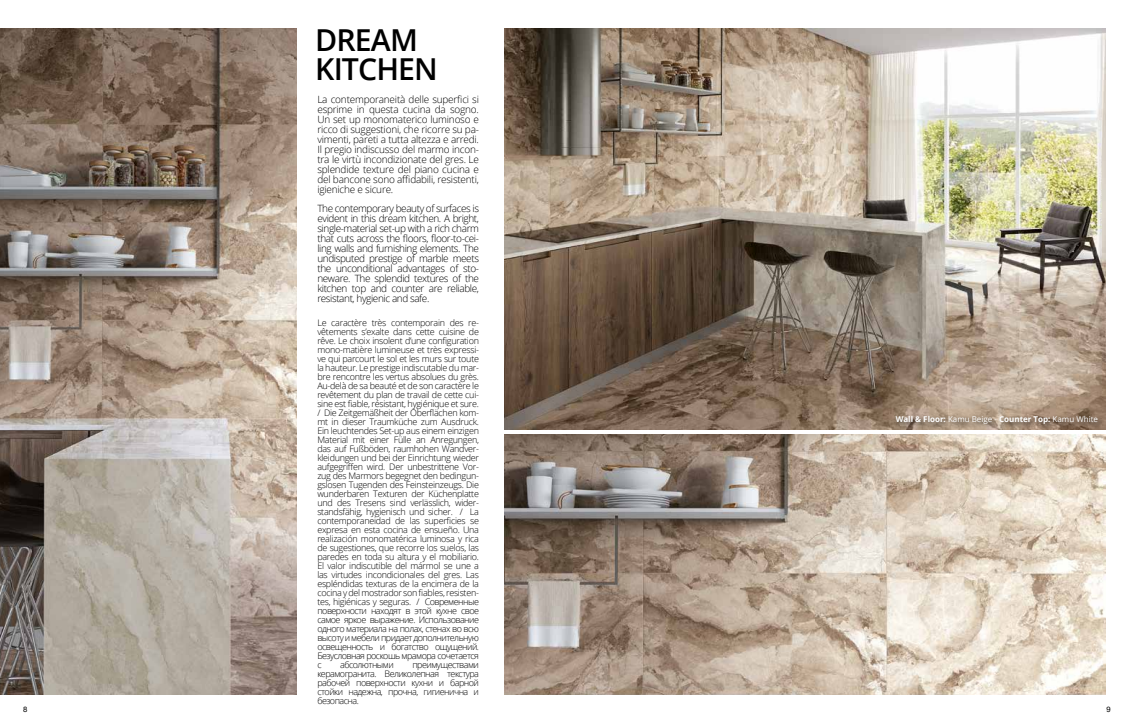
<style>
.page{position:relative;width:1134px;height:723px;background:#fff}
.page>*{position:absolute;margin:0;border:0;box-sizing:border-box;transform-origin:0 0}
.t1{font:600 30.2px/29px "Open Sans";letter-spacing:-.03em;color:#000}
.t2{font:300 10px/10px "Open Sans";letter-spacing:-.03em;color:#000;text-align:justify}
.t3{font:300 9px/9px "Open Sans";letter-spacing:-.06em;color:#000;text-align:justify}
.t4{font:700 8px "Open Sans";color:#fff}
.t5{font:7.7px "Helvetica Neue LT Com";color:#000}
.s1{font-weight:400}
</style>
<div class="page">
<img style="left:504px;top:434px;width:602px;height:260px">
<img style="left:504px;top:28px;width:602px;height:402px">
<img style="left:0;top:28px;width:297px;height:666px">
<div style="left:893px;top:413px;width:211px;height:18px;background:#000;opacity:.75"></div>
<h1 class="t1" style="left:315px;top:25px;width:124px">DREAM<br>KITCHEN</h1>
<p class="t2" style="left:317px;top:94px;width:163px">La contemporaneità delle superfici si esprime in questa cucina da sogno.<br>Un set up monomaterico luminoso e ricco di suggestioni, che ricorre su pa&shy;vimenti, pareti a tutta altezza e arredi.<br>Il pregio indiscusso del marmo incon&shy;tra le virtù incondizionate del gres. Le splendide texture del piano cucina e del bancone sono affidabili, resistenti, igieniche e sicure.</p>
<p class="t2" style="left:317px;top:203px;width:163px">The contemporary beauty of surfaces is evident in this dream kitchen. A bright, single-material set-up with a rich charm that cuts across the floors, floor-to-cei&shy;ling walls and furnishing elements. The undisputed prestige of marble meets the unconditional advantages of sto&shy;neware. The splendid textures of the kitchen top and counter are reliable, resistant, hygienic and safe.</p>
<p class="t3" style="left:317px;top:318px;width:163px">Le caractère très contemporain des re&shy;vêtements s’exalte dans cette cuisine de rêve. Le choix insolent d’une configuration mono-matière lumineuse et très expressi&shy;ve qui parcourt le sol et les murs sur toute la hauteur. Le prestige indiscutable du mar&shy;bre rencontre les vertus absolues du grès.<br>Au-delà de sa beauté et de son caractère le revêtement du plan de travail de cette cui&shy;sine est fiable, résistant, hygiénique et sure. / Die Zeitgemäßheit der Oberflächen kom&shy;mt in dieser Traumküche zum Ausdruck.<br>Ein leuchtendes Set-up aus einem einzigen Material mit einer Fülle an Anregungen, das auf Fußböden, raumhohen Wandver&shy;kleidungen und bei der Einrichtung wieder aufgegriffen wird. Der unbestrittene Vor&shy;zug des Marmors begegnet den bedingun&shy;gslosen Tugenden des Feinsteinzeugs. Die wunderbaren Texturen der Küchenplatte und des Tresens sind verlässlich, wider&shy;standsfähig, hygienisch und sicher. / La contemporaneidad de las superficies se expresa en esta cocina de ensueño. Una realización monomatérica luminosa y rica de sugestiones, que recorre los suelos, las paredes en toda su altura y el mobiliario.<br>El valor indiscutible del mármol se une a las virtudes incondicionales del gres. Las espléndidas texturas de la encimera de la cocina y del mostrador son fiables, resisten&shy;tes, higiénicas y seguras. / Современные поверхности находят в этой кухне свое самое яркое выражение. Использование одного материала на полах, стенах во всю высоту и мебели придает дополнительную освещенность и богатство ощущений.<br>Безусловная роскошь мрамора сочетается с</p>
<p class="t3" style="left:340px;top:660px;width:55px">абсолютными</p>
<p class="t3" style="left:317px;top:660px;width:163px;text-indent:95px">преимуществами керамогранита. Великолепная текстура рабочей поверхности кухни и барной стойки надежна, прочна, гигиенична и безопасна.</p>
<p class="t4" style="left:896px;top:414px;width:204px">Wall &amp; Floor: <span class="s1">Kamu Beige -</span> Counter Top: <span class="s1">Kamu White</span></p>
<p class="t5" style="left:23px;top:704px;width:6px">8</p>
<p class="t5" style="left:1106px;top:704px;width:6px">9</p>
</div>
